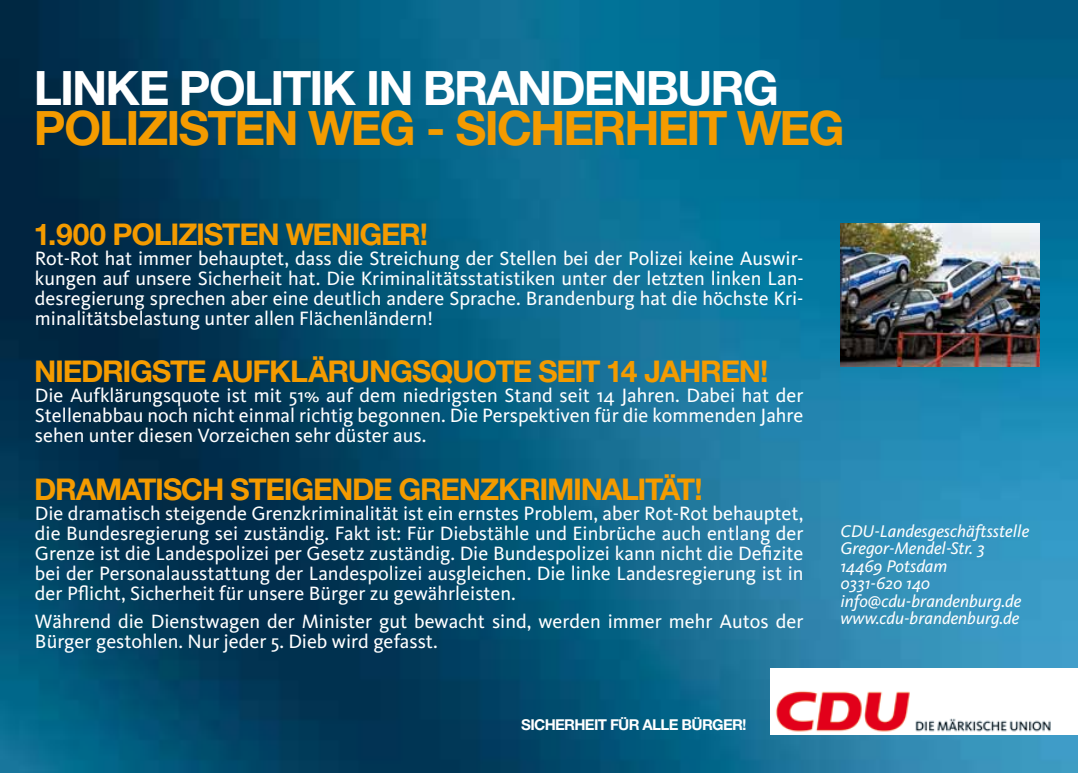
<style>
.page{position:relative;width:1078px;height:773px;background:#fff}
.page>*{position:absolute;margin:0;border:0;box-sizing:border-box;transform-origin:0 0}
.t1{font:700 47.5px "CDU Helvetica";color:#f49b00}
.t2{font:700 47.5px "CDU Helvetica";color:#fff}
.t3{font:700 30px "CDU Helvetica";color:#f49b00}
.t4{font:20px/20px "CDU Kievit";color:#fff;text-align:justify}
.t5{font:italic 17.5px/17.5px "CDU Kievit";color:#fefefe}
.t6{font:700 15px "CDU Helvetica";color:#fff}
</style>
<div class="page">
<img style="left:0;top:0;width:1077px;height:772px">
<img style="left:770px;top:668px;width:307px;height:66px">
<img style="left:840px;top:223px;width:199px;height:143px">
<h1 class="t2" style="left:35px;top:58px;width:744px">LINKE POLITIK IN BRANDENBURG</h1>
<h1 class="t1" style="left:35px;top:98px;width:810px">POLIZISTEN WEG - SICHERHEIT WEG</h1>
<h2 class="t3" style="left:35px;top:215px;width:394px">1.900 POLIZISTEN WENIGER!</h2>
<p class="t4" style="left:35px;top:248px;width:770px">Rot-Rot hat immer behauptet, dass die Streichung der Stellen bei der Polizei keine Auswir&shy;kungen auf unsere Sicherheit hat. Die Kriminalitätsstatistiken unter der letzten linken Lan&shy;desregierung sprechen aber eine deutlich andere Sprache. Brandenburg hat die höchste Kri&shy;minalitätsbelastung unter allen Flächenländern!</p>
<h2 class="t3" style="left:35px;top:353px;width:734px">NIEDRIGSTE AUFKLÄRUNGSQUOTE SEIT 14 JAHREN!</h2>
<p class="t4" style="left:35px;top:386px;width:770px">Die Aufklärungsquote ist mit 51% auf dem niedrigsten Stand seit 14 Jahren. Dabei hat der Stellenabbau noch nicht einmal richtig begonnen. Die Perspektiven für die kommenden Jahre sehen unter diesen Vorzeichen sehr düster aus.</p>
<h2 class="t3" style="left:35px;top:470px;width:668px">DRAMATISCH STEIGENDE GRENZKRIMINALITÄT!</h2>
<p class="t4" style="left:35px;top:503px;width:770px">Die dramatisch steigende Grenzkriminalität ist ein ernstes Problem, aber Rot-Rot behauptet, die Bundesregierung sei zuständig. Fakt ist: Für Diebstähle und Einbrüche auch entlang der Grenze ist die Landespolizei per Gesetz zuständig. Die Bundespolizei kann nicht die Defizite bei der Personalausstattung der Landespolizei ausgleichen. Die linke Landesregierung ist in der Pflicht, Sicherheit für unsere Bürger zu gewährleisten.</p>
<p class="t4" style="left:35px;top:611px;width:770px">Während die Dienstwagen der Minister gut bewacht sind, werden immer mehr Autos der<br>Bürger gestohlen. Nur jeder 5. Dieb wird gefasst.</p>
<p class="t6" style="left:521px;top:714px;width:226px">SICHERHEIT FÜR ALLE BÜRGER!</p>
<p class="t5" style="left:840px;top:522px;width:190px">CDU-Landesgeschäftsstelle<br>Gregor-Mendel-Str. 3<br>14469 Potsdam<br>0331-620 140 info@cdu-brandenburg.de www.cdu-brandenburg.de</p>
</div>
